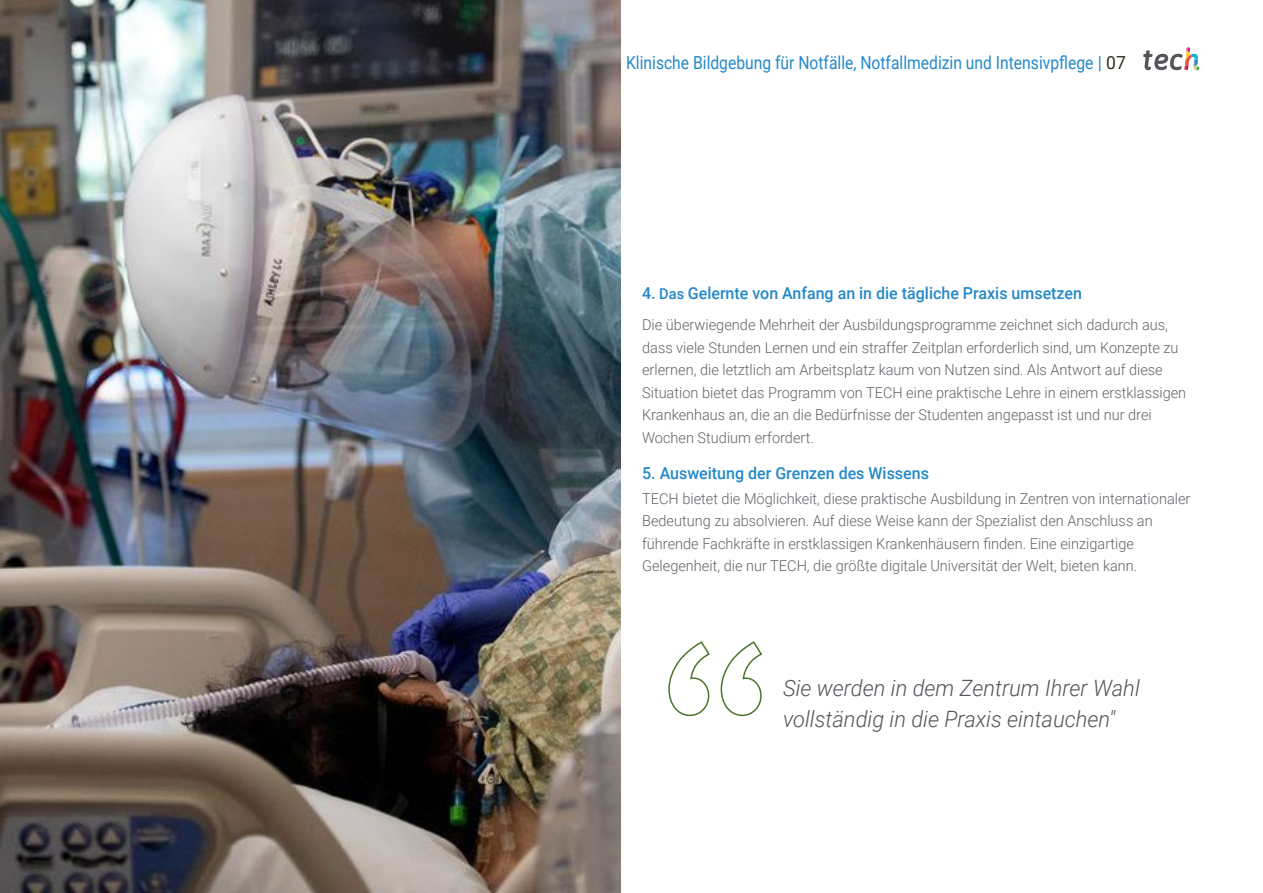
<style>
.page{position:relative;width:1263px;height:893px;background:#fff}
.page>*{position:absolute;margin:0;border:0;box-sizing:border-box;transform-origin:0 0}
.t1{font:italic 300 22.5px/31.5px "Roboto";color:#52555b}
.t2{font:18px "Roboto";color:#2488c9;scale:.87 1}
.t3{font:500 16.5px "Roboto";color:#2488c9}
.t4{font:300 15px/22.5px "Roboto";color:#61646a}
.s1{color:#312e20}
.s2{font-size:15px}
</style>
<div class="page">
<svg style="left:1143px;top:47px;width:56px;height:24px"></svg>
<svg style="left:668px;top:641px;width:95px;height:76px"></svg>
<img style="left:0;top:0;width:621px;height:893px">
<p class="t2" style="left:626px;top:50px;width:576px">Klinische Bildgebung für Notfälle, Notfallmedizin und Intensivpflege | <span class="s1">07</span></p>
<p class="t3" style="left:642px;top:282px;width:441px">4. <span class="s2">Das</span> Gelernte von Anfang an in die tägliche Praxis umsetzen</p>
<p class="t4" style="left:642px;top:313px;width:546px">Die überwiegende Mehrheit der Ausbildungsprogramme zeichnet sich dadurch aus, dass viele Stunden Lernen und ein straffer Zeitplan erforderlich sind, um Konzepte zu erlernen, die letztlich am Arbeitsplatz kaum von Nutzen sind. Als Antwort auf diese Situation bietet das Programm von TECH eine praktische Lehre in einem erstklassigen Krankenhaus an, die an die Bedürfnisse der Studenten angepasst ist und nur drei Wochen Studium erfordert.</p>
<p class="t3" style="left:642px;top:462px;width:288px">5. Ausweitung der Grenzen des Wissens</p>
<p class="t4" style="left:642px;top:487px;width:550px">TECH bietet die Möglichkeit, diese praktische Ausbildung in Zentren von internationaler Bedeutung zu absolvieren. Auf diese Weise kann der Spezialist den Anschluss an führende Fachkräfte in erstklassigen Krankenhäusern finden. Eine einzigartige Gelegenheit, die nur TECH, die größte digitale Universität der Welt, bieten kann.</p>
<h1 class="t1" style="left:783px;top:671px;width:358px">Sie werden in dem Zentrum Ihrer Wahl vollständig in die Praxis eintauchen"</h1>
</div>
